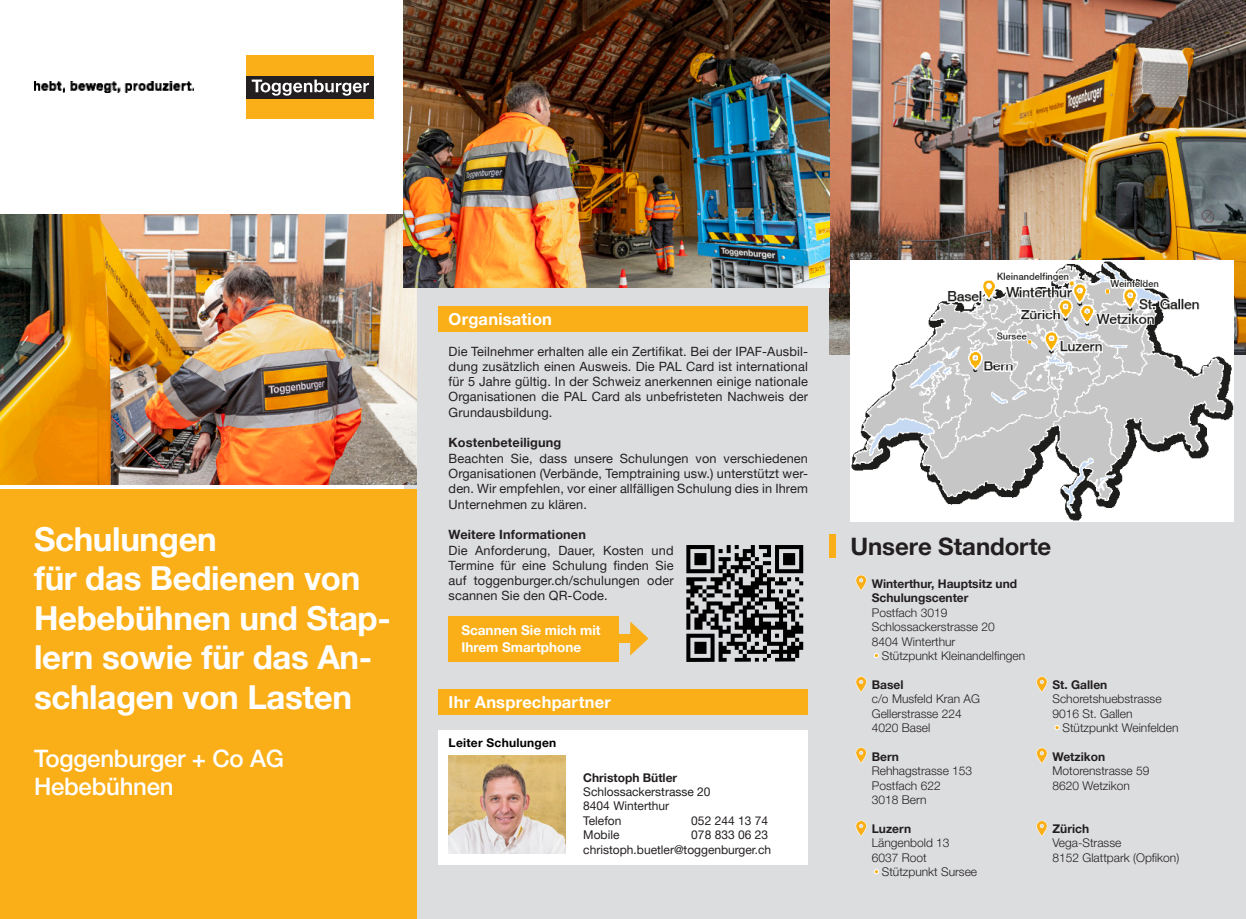
<style>
.page{position:relative;width:1246px;height:919px;background:#fff}
.page>*{position:absolute;margin:0;border:0;box-sizing:border-box;transform-origin:0 0}
.t1{font:700 33px/39.6px "Helvetica Neue LT Pro";letter-spacing:-.01em;color:#fff}
.t2{font:500 24px "Helvetica Neue LT Pro";letter-spacing:-.01em;color:#fff}
.t3{font:700 24px "Helvetica Neue LT Pro";color:#231f20}
.Titel{font:700 16.5px "Helvetica Neue LT Pro";letter-spacing:.015em;color:#fff}
.t4{font:700 13.5px/16.2px "Helvetica Neue LT Pro";color:#fff}
.t5{font:12.75px/15.3px "Helvetica Neue LT Pro";letter-spacing:.01em;color:#231f20;text-align:justify}
.t6{font:700 12.75px "Helvetica Neue LT Pro";letter-spacing:.01em;color:#231f20}
.t7{font:300 12px "Helvetica Neue LT Pro";color:#231f20}
.t8{font:12px "Helvetica Neue LT Pro";color:#231f20}
.t9{font:700 12px/14.4px "Helvetica Neue LT Pro";color:#231f20}
.t10{font:700 12px "Helvetica Neue LT Pro";letter-spacing:.02em;color:#000001}
</style>
<div class="page">
<div style="left:404px;top:0;width:842px;height:918px;background:#dcdddf"></div>
<img style="left:829px;top:0;width:417px;height:355px">
<div style="left:829px;top:534px;width:7px;height:24px;background:#faaf18"></div>
<svg style="left:855px;top:575px;width:12px;height:15px"></svg>
<svg style="left:1036px;top:676px;width:11px;height:16px"></svg>
<svg style="left:1036px;top:748px;width:11px;height:15px"></svg>
<svg style="left:1036px;top:820px;width:11px;height:16px"></svg>
<svg style="left:855px;top:676px;width:12px;height:16px"></svg>
<svg style="left:855px;top:747px;width:12px;height:16px"></svg>
<svg style="left:855px;top:820px;width:12px;height:16px"></svg>
<img style="left:850px;top:261px;width:383px;height:261px">
<svg style="left:874px;top:653px;width:5px;height:5px"></svg>
<svg style="left:874px;top:869px;width:5px;height:5px"></svg>
<svg style="left:1054px;top:725px;width:6px;height:5px"></svg>
<div style="left:0;top:489px;width:417px;height:429px;background:#faaf18"></div>
<div style="left:247px;top:55px;width:127px;height:64px;background:#faaf18"></div>
<div style="left:247px;top:76px;width:127px;height:23px;background:#231f20"></div>
<svg style="left:252px;top:80px;width:117px;height:16px"></svg>
<img style="left:0;top:214px;width:417px;height:270px">
<img style="left:34px;top:82px;width:160px;height:11px">
<div style="left:438px;top:730px;width:370px;height:134px;background:#fff"></div>
<img style="left:449px;top:755px;width:116px;height:98px">
<svg style="left:686px;top:545px;width:117px;height:117px"></svg>
<div style="left:449px;top:615px;width:170px;height:46px;background:#faaf18"></div>
<div style="left:614px;top:634px;width:23px;height:9px;background:#faaf18"></div>
<svg style="left:630px;top:621px;width:18px;height:34px"></svg>
<img style="left:404px;top:0;width:425px;height:287px">
<div style="left:438px;top:306px;width:370px;height:26px;background:#faaf18"></div>
<div style="left:438px;top:689px;width:370px;height:25px;background:#faaf18"></div>
<p class="t1" style="left:34px;top:518px;width:184px">Schulungen</p>
<p class="t1" style="left:34px;top:558px;width:358px">für das Bedienen von<br>Hebebühnen und Stap&shy;lern sowie für das An&shy;schlagen von Lasten</p>
<p class="t2" style="left:34px;top:743px;width:251px">Toggenburger + Co AG</p>
<p class="t2" style="left:34px;top:772px;width:141px">Hebebühnen</p>
<p class="Titel" style="left:449px;top:309px;width:105px">Organisation</p>
<p class="t5" style="left:449px;top:343px;width:361px">Die Teilnehmer erhalten alle ein Zertifikat. Bei der IPAF-Ausbil&shy;dung zusätzlich einen Ausweis. Die PAL Card ist international für 5 Jahre gültig. In der Schweiz anerkennen einige nationale Organisationen die PAL Card als unbefristeten Nachweis der Grundausbildung.</p>
<p class="t6" style="left:449px;top:435px;width:114px">Kostenbeteiligung</p>
<p class="t5" style="left:449px;top:450px;width:361px">Beachten Sie, dass unsere Schulungen von verschiedenen Organisationen (Verbände, Temptraining usw.) unterstützt wer&shy;den. Wir empfehlen, vor einer allfälligen Schulung dies in Ihrem Unternehmen zu klären.</p>
<p class="t6" style="left:449px;top:527px;width:139px">Weitere Informationen</p>
<p class="t5" style="left:449px;top:542px;width:226px">Die Anforderung, Dauer, Kosten und Termine für eine Schulung finden Sie auf toggenburger.ch/schulungen oder scannen Sie den QR-Code.</p>
<p class="t4" style="left:461px;top:622px;width:141px">Scannen Sie mich mit<br>Ihrem Smartphone</p>
<p class="Titel" style="left:449px;top:691px;width:164px">Ihr Ansprechpartner</p>
<p class="t10" style="left:449px;top:735px;width:109px">Leiter Schulungen</p>
<p class="t9" style="left:583px;top:769px;width:95px">Christoph Bütler</p>
<p class="t8" style="left:583px;top:784px;width:129px">Schlossackerstrasse 20</p>
<p class="t8" style="left:583px;top:798px;width:87px">8404 Winterthur</p>
<p class="t8" style="left:583px;top:813px;width:40px">Telefon</p>
<p class="t8" style="left:691px;top:813px;width:78px">052 244 13 74</p>
<p class="t8" style="left:583px;top:827px;width:38px">Mobile</p>
<p class="t8" style="left:691px;top:827px;width:78px">078 833 06 23</p>
<p class="t8" style="left:583px;top:841px;width:189px">christoph.buetler@toggenburger.ch</p>
<p class="t3" style="left:850px;top:531px;width:202px">Unsere Standorte</p>
<p class="t9" style="left:872px;top:576px;width:147px">Winterthur, Hauptsitz und<br>Schulungscenter</p>
<p class="t7" style="left:872px;top:605px;width:77px">Postfach 3019</p>
<p class="t7" style="left:872px;top:619px;width:124px">Schlossackerstrasse 20</p>
<p class="t7" style="left:872px;top:634px;width:85px">8404 Winterthur</p>
<p class="t7" style="left:882px;top:648px;width:145px">Stützpunkt Kleinandelfingen</p>
<p class="t9" style="left:872px;top:677px;width:33px">Basel</p>
<p class="t7" style="left:872px;top:691px;width:110px">c/o Musfeld Kran AG</p>
<p class="t7" style="left:872px;top:706px;width:92px">Gellerstrasse 224</p>
<p class="t7" style="left:872px;top:720px;width:60px">4020 Basel</p>
<p class="t9" style="left:872px;top:749px;width:29px">Bern</p>
<p class="t7" style="left:872px;top:763px;width:102px">Rehhagstrasse 153</p>
<p class="t7" style="left:872px;top:778px;width:70px">Postfach 622</p>
<p class="t7" style="left:872px;top:792px;width:56px">3018 Bern</p>
<p class="t9" style="left:872px;top:821px;width:41px">Luzern</p>
<p class="t7" style="left:872px;top:835px;width:79px">Längenbold 13</p>
<p class="t7" style="left:872px;top:850px;width:56px">6037 Root</p>
<p class="t7" style="left:882px;top:864px;width:97px">Stützpunkt Sursee</p>
<p class="t9" style="left:1052px;top:677px;width:56px">St. Gallen</p>
<p class="t7" style="left:1052px;top:691px;width:111px">Schoretshuebstrasse</p>
<p class="t7" style="left:1052px;top:706px;width:82px">9016 St. Gallen</p>
<p class="t7" style="left:1062px;top:720px;width:118px">Stützpunkt Weinfelden</p>
<p class="t9" style="left:1052px;top:749px;width:54px">Wetzikon</p>
<p class="t7" style="left:1052px;top:763px;width:98px">Motorenstrasse 59</p>
<p class="t7" style="left:1052px;top:778px;width:79px">8620 Wetzikon</p>
<p class="t9" style="left:1052px;top:821px;width:38px">Zürich</p>
<p class="t7" style="left:1052px;top:835px;width:70px">Vega-Strasse</p>
<p class="t7" style="left:1052px;top:850px;width:128px">8152 Glattpark (Opfikon)</p>
</div>
